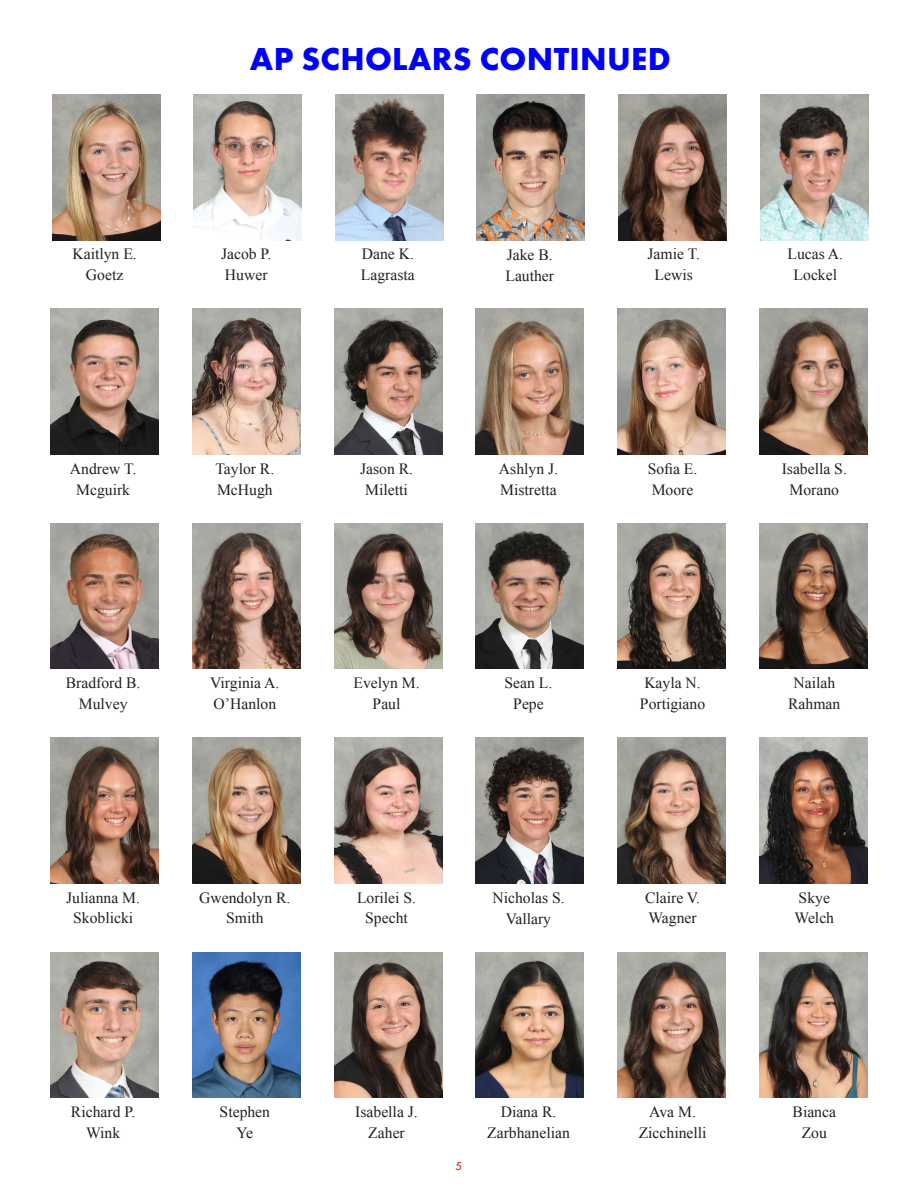
<style>
.page{position:relative;width:918px;height:1188px;background:#fff}
.page>*{position:absolute;margin:0;border:0;box-sizing:border-box;transform-origin:0 0}
.t1{font:700 33px "Futura PT";letter-spacing:.01em;color:#00f}
.t2{font:15.6px/20.9px "Times New Roman";color:#231f20;text-align:center}
.t3{font:500 12px "Futura PT";color:#ea3323}
</style>
<div class="page">
<img style="left:192px;top:309px;width:108px;height:145px">
<img style="left:51px;top:309px;width:108px;height:145px">
<img style="left:617px;top:309px;width:108px;height:145px">
<img style="left:759px;top:309px;width:108px;height:145px">
<img style="left:476px;top:309px;width:108px;height:145px">
<img style="left:334px;top:309px;width:108px;height:145px">
<img style="left:192px;top:523px;width:108px;height:146px">
<img style="left:51px;top:523px;width:108px;height:146px">
<img style="left:617px;top:523px;width:108px;height:146px">
<img style="left:759px;top:523px;width:108px;height:146px">
<img style="left:476px;top:523px;width:108px;height:146px">
<img style="left:334px;top:523px;width:108px;height:146px">
<img style="left:192px;top:738px;width:108px;height:145px">
<img style="left:51px;top:738px;width:108px;height:145px">
<img style="left:617px;top:738px;width:108px;height:145px">
<img style="left:759px;top:738px;width:108px;height:145px">
<img style="left:476px;top:738px;width:108px;height:145px">
<img style="left:334px;top:738px;width:108px;height:145px">
<img style="left:192px;top:952px;width:108px;height:146px">
<img style="left:51px;top:952px;width:108px;height:146px">
<img style="left:617px;top:952px;width:108px;height:146px">
<img style="left:759px;top:952px;width:108px;height:146px">
<img style="left:476px;top:952px;width:108px;height:146px">
<img style="left:334px;top:952px;width:108px;height:146px">
<img style="left:194px;top:94px;width:108px;height:146px">
<img style="left:52px;top:94px;width:108px;height:146px">
<img style="left:618px;top:94px;width:109px;height:146px">
<img style="left:760px;top:94px;width:108px;height:146px">
<img style="left:477px;top:94px;width:108px;height:146px">
<img style="left:335px;top:94px;width:108px;height:146px">
<p class="t1" style="left:250px;top:37px;width:422px">AP SCHOLARS CONTINUED</p>
<p class="t2" style="left:72px;top:243px;width:66px">Kaitlyn E.<br>Goetz</p>
<p class="t2" style="left:648px;top:243px;width:54px">Jamie T.<br>Lewis</p>
<p class="t2" style="left:788px;top:243px;width:57px">Lucas A.<br>Lockel</p>
<p class="t2" style="left:221px;top:243px;width:52px;text-align:left">Jacob P.<br>Huwer</p>
<p class="t2" style="left:505px;top:244px;width:50px;text-align:left">Jake B.<br>Lauther</p>
<p class="t2" style="left:361px;top:243px;width:55px;text-align:left">Dane K.<br>Lagrasta</p>
<p class="t2" style="left:70px;top:458px;width:68px">Andrew T.<br>Mcguirk</p>
<p class="t2" style="left:648px;top:458px;width:51px;text-align:left">Sofia E.<br>Moore</p>
<p class="t2" style="left:782px;top:458px;width:67px">Isabella S.<br>Morano</p>
<p class="t2" style="left:215px;top:458px;width:60px;text-align:left">Taylor R.<br>McHugh</p>
<p class="t2" style="left:499px;top:458px;width:61px;text-align:left">Ashlyn J.<br>Mistretta</p>
<p class="t2" style="left:360px;top:458px;width:55px">Jason R.<br>Miletti</p>
<p class="t2" style="left:66px;top:672px;width:76px">Bradford B.<br>Mulvey</p>
<p class="t2" style="left:640px;top:672px;width:67px;text-align:left">Kayla N.<br>Portigiano</p>
<p class="t2" style="left:788px;top:672px;width:54px">Nailah<br>Rahman</p>
<p class="t2" style="left:210px;top:672px;width:71px;text-align:left">Virginia A.<br>O’Hanlon</p>
<p class="t2" style="left:354px;top:672px;width:68px">Evelyn M.</p>
<p class="t2" style="left:373px;top:693px;width:29px">Paul</p>
<p class="t2" style="left:505px;top:673px;width:49px">Sean L.<br>Pepe</p>
<p class="t2" style="left:66px;top:887px;width:75px">Julianna M.<br>Skoblicki</p>
<p class="t2" style="left:645px;top:887px;width:57px;text-align:left">Claire V.<br>Wagner</p>
<p class="t2" style="left:795px;top:887px;width:41px;text-align:left">Skye<br>Welch</p>
<p class="t2" style="left:199px;top:887px;width:93px">Gwendolyn R.<br>Smith</p>
<p class="t2" style="left:357px;top:887px;width:61px">Lorilei S.<br>Specht</p>
<p class="t2" style="left:492px;top:887px;width:74px">Nicholas S.<br>Vallary</p>
<p class="t2" style="left:71px;top:1101px;width:66px">Richard P.<br>Wink</p>
<p class="t2" style="left:639px;top:1101px;width:69px">Ava M.<br>Zicchinelli</p>
<p class="t2" style="left:793px;top:1101px;width:45px">Bianca<br>Zou</p>
<p class="t2" style="left:220px;top:1101px;width:52px">Stephen<br>Ye</p>
<p class="t2" style="left:355px;top:1101px;width:64px">Isabella J.<br>Zaher</p>
<p class="t2" style="left:487px;top:1101px;width:84px">Diana R.<br>Zarbhanelian</p>
<p class="t3" style="left:456px;top:1159px;width:8px">5</p>
</div>
